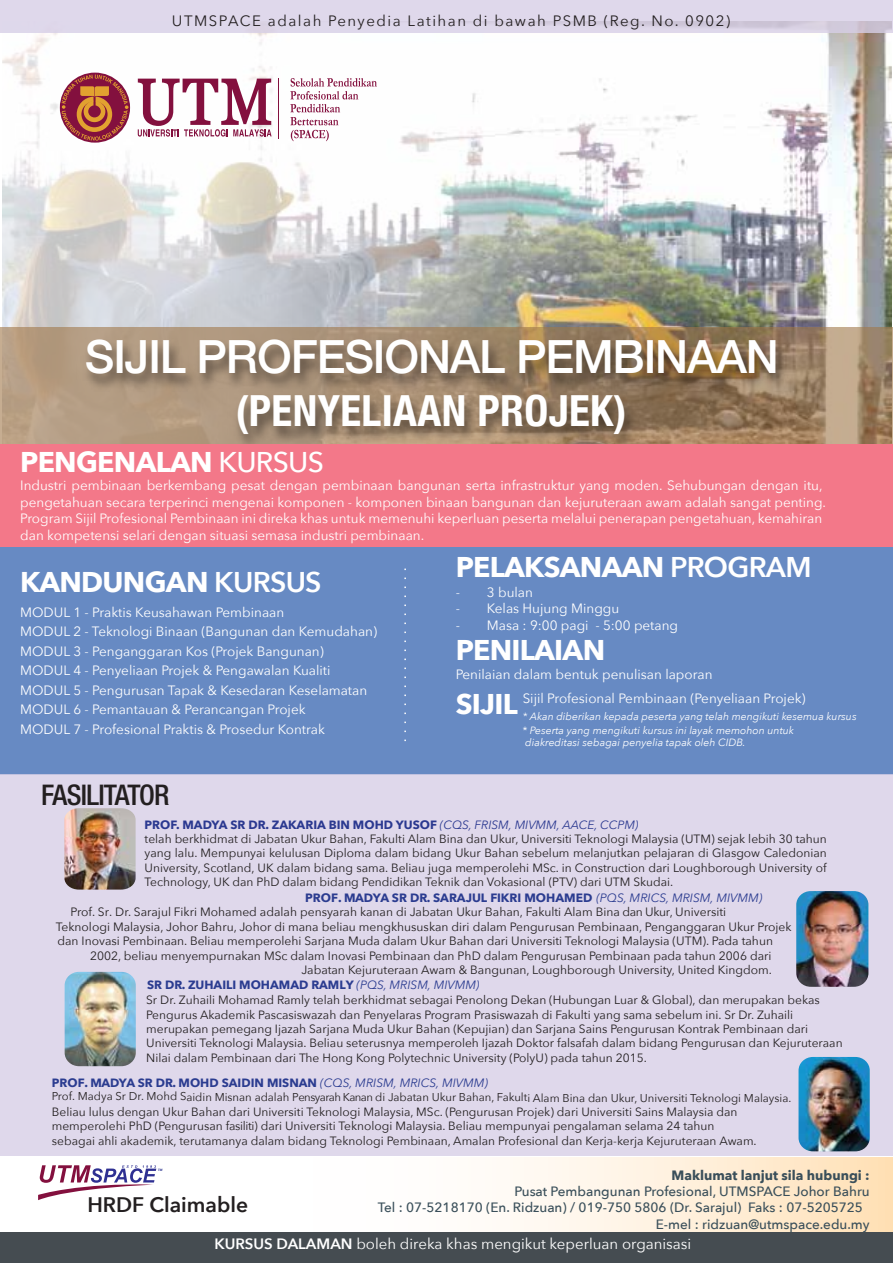
<style>
.page{position:relative;width:893px;height:1263px;background:#fff}
.page>*{position:absolute;margin:0;border:0;box-sizing:border-box;transform-origin:0 0}
.t1{font:500 45.75px "Helvetica Neue";letter-spacing:-.025em;color:#fff}
.t2{font:700 condensed 42.9px "Helvetica Neue";letter-spacing:.01em;color:#fff}
.t3{font:700 28.5px "Avenir Next";letter-spacing:-.025em;color:#fff}
.t4{font:500 condensed 28.5px "Helvetica Neue LT Std";letter-spacing:-.025em;color:#231f20}
.t5{font:600 21px "Avenir Next";color:#231f20}
.t6{font:15px "Avenir Next";color:#fff}
.t7{font:15px "Avenir Next";letter-spacing:.1em;color:#231f20}
.t8{font:13.5px/19.5px "Avenir Next";color:#fff}
.t9{font:500 13.5px "Avenir Next";color:#3a4f5a}
.t10{font:700 13.5px "Avenir Next";color:#3a4f5a}
.t11{font:12px/14.4px "Avenir Next";color:#231f20}
.t12{font:700 12px "Avenir Next";color:#2b3c90}
.t13{font:11.25px "Avenir Next";letter-spacing:-.005em;color:#231f20}
.t14{font:italic 10.5px/12px "Avenir Next";color:#fff}
.t15{font:italic 700 3.15px "Arial";color:#2e368f}
.s1{font-weight:500}
.s2{font-weight:600}
.s3{font-style:normal}
.s4{font-weight:700;color:#2b3990}
.s5{font-style:italic;color:#2b3990}
.s6{font-weight:400;font-style:italic}
</style>
<div class="page">
<svg style="left:156px;top:1157px;width:737px;height:75px"></svg>
<div style="left:0;top:547px;width:893px;height:227px;background:#678ac3"></div>
<div style="left:0;top:774px;width:893px;height:382px;background:#dfd8eb"></div>
<img style="left:2px;top:33px;width:890px;height:294px">
<svg style="left:0;top:0;width:893px;height:33px;background:#ddd6e9"></svg>
<div style="left:0;top:1232px;width:893px;height:31px;background:#454c51"></div>
<svg style="left:0;top:327px;width:893px;height:117px;background:#aa9074"></svg>
<img style="left:76px;top:329px;width:719px;height:78px">
<img style="left:227px;top:385px;width:417px;height:59px">
<div style="left:0;top:444px;width:893px;height:103px;background:#f37889"></div>
<svg style="left:404px;top:569px;width:2px;height:173px"></svg>
<svg style="left:38px;top:1165px;width:118px;height:35px"></svg>
<svg style="left:60px;top:73px;width:70px;height:70px"></svg>
<svg style="left:62px;top:75px;width:66px;height:66px;background:#b05d55"></svg>
<svg style="left:138px;top:79px;width:134px;height:58px"></svg>
<hr style="left:278px;top:78px;width:1px;height:60px;background:#83103e">
<svg style="left:290px;top:78px;width:87px;height:63px"></svg>
<img style="left:64px;top:808px;width:72px;height:81px">
<img style="left:65px;top:972px;width:71px;height:94px">
<img style="left:796px;top:891px;width:72px;height:96px">
<img style="left:798px;top:1057px;width:72px;height:94px">
<p class="t7" style="left:172px;top:8px;width:560px">UTMSPACE adalah Penyedia Latihan di bawah PSMB (Reg. No. 0902)</p>
<h1 class="t1" style="left:85px;top:320px;width:696px">SIJIL PROFESIONAL PEMBINAAN</h1>
<h2 class="t2" style="left:236px;top:375px;width:392px">(PENYELIAAN PROJEK)</h2>
<h3 class="t3" style="left:20px;top:437px;width:305px">PENGENALAN <span class="s1">KURSUS</span></h3>
<p class="t8" style="left:20px;top:477px;width:807px;line-height:16.5px">Industri pembinaan berkembang pesat dengan pembinaan bangunan serta infrastruktur yang moden. Sehubungan dengan itu, pengetahuan secara terperinci mengenai komponen - komponen binaan bangunan dan kejuruteraan awam adalah sangat penting.<br>Program Sijil Profesional Pembinaan ini direka khas untuk memenuhi keperluan peserta melalui penerapan pengetahuan, kemahiran dan kompetensi selari dengan situasi semasa industri pembinaan.</p>
<h3 class="t3" style="left:20px;top:558px;width:303px">KANDUNGAN <span class="s2">KURSUS</span></h3>
<p class="t8" style="left:20px;top:602px;width:358px">MODUL 1 - Praktis Keusahawan Pembinaan<br>MODUL 2 - Teknologi Binaan (Bangunan dan Kemudahan)<br>MODUL 3 - Penganggaran Kos (Projek Bangunan)<br>MODUL 4 - Penyeliaan Projek &amp; Pengawalan Kualiti MODUL 5 - Pengurusan Tapak &amp; Kesedaran Keselamatan MODUL 6 - Pemantauan &amp; Perancangan Projek<br>MODUL 7 - Profesional Praktis &amp; Prosedur Kontrak</p>
<h3 class="t3" style="left:456px;top:542px;width:357px">PELAKSANAAN <span class="s2">PROGRAM</span></h3>
<p class="t8" style="left:456px;top:582px;width:79px">- 3 bulan</p>
<p class="t8" style="left:456px;top:598px;width:165px">- Kelas Hujung Minggu</p>
<p class="t8" style="left:456px;top:615px;width:224px">- Masa : 9:00 pagi - 5:00 petang</p>
<h3 class="t3" style="left:456px;top:625px;width:151px">PENILAIAN</h3>
<p class="t8" style="left:456px;top:664px;width:258px">Penilaian dalam bentuk penulisan laporan</p>
<p class="t8" style="left:523px;top:688px;width:284px">Sijil Profesional Pembinaan (Penyeliaan Projek)</p>
<p class="t14" style="left:523px;top:710px;width:335px">* Akan diberikan kepada peserta yang telah mengikuti kesemua kursus</p>
<h3 class="t3" style="left:456px;top:679px;width:64px">SIJIL</h3>
<p class="t14" style="left:523px;top:723px;width:273px"><span class="s3">*</span> Peserta yang mengikuti kursus ini layak memohon untuk diakreditasi sebagai penyelia tapak oleh CIDB.</p>
<h3 class="t4" style="left:41px;top:778px;width:130px">FASILITATOR</h3>
<p class="t11" style="left:145px;top:817px;width:684px"><span class="s4">PROF. MADYA SR DR. ZAKARIA BIN MOHD YUSOF</span> <span class="s5">(CQS, FRISM, MIVMM, AACE, CCPM)<br></span>telah berkhidmat di Jabatan Ukur Bahan, Fakulti Alam Bina dan Ukur, Universiti Teknologi Malaysia (UTM) sejak lebih 30 tahun yang lalu. Mempunyai kelulusan Diploma dalam bidang Ukur Bahan sebelum melanjutkan pelajaran di Glasgow Caledonian University, Scotland, UK dalam bidang sama. Beliau juga memperolehi MSc. in Construction dari Loughborough University of Technology, UK dan PhD dalam bidang Pendidikan Teknik dan Vokasional (PTV) dari UTM Skudai.</p>
<p class="t12" style="left:305px;top:887px;width:459px">PROF. MADYA SR DR. SARAJUL FIKRI MOHAMED <span class="s6">(PQS, MRICS, MRISM, MIVMM)</span></p>
<p class="t11" style="left:71px;top:904px;width:657px">Prof. Sr. Dr. Sarajul Fikri Mohamed adalah pensyarah kanan di Jabatan Ukur Bahan, Fakulti Alam Bina dan Ukur, Universiti</p>
<p class="t11" style="left:56px;top:919px;width:737px">Teknologi Malaysia, Johor Bahru, Johor di mana beliau mengkhususkan diri dalam Pengurusan Pembinaan, Penganggaran Ukur Projek</p>
<p class="t11" style="left:57px;top:933px;width:717px">dan Inovasi Pembinaan. Beliau memperolehi Sarjana Muda dalam Ukur Bahan dari Universiti Teknologi Malaysia (UTM). Pada tahun</p>
<p class="t11" style="left:90px;top:948px;width:683px">2002, beliau menyempurnakan MSc dalam Inovasi Pembinaan dan PhD dalam Pengurusan Pembinaan pada tahun 2006 dari</p>
<p class="t11" style="left:301px;top:962px;width:472px">Jabatan Kejuruteraan Awam &amp; Bangunan, Loughborough University, United Kingdom.</p>
<p class="t12" style="left:147px;top:974px;width:334px">SR DR. ZUHAILI MOHAMAD RAMLY <span class="s6">(PQS, MRISM, MIVMM)</span></p>
<p class="t11" style="left:146px;top:992px;width:675px">Sr Dr. Zuhaili Mohamad Ramly telah berkhidmat sebagai Penolong Dekan (Hubungan Luar &amp; Global), dan merupakan bekas</p>
<p class="t11" style="left:146px;top:1007px;width:648px">Pengurus Akademik Pascasiswazah dan Penyelaras Program Prasiswazah di Fakulti yang sama sebelum ini. Sr Dr. Zuhaili</p>
<p class="t11" style="left:146px;top:1021px;width:663px">merupakan pemegang Ijazah Sarjana Muda Ukur Bahan (Kepujian) dan Sarjana Sains Pengurusan Kontrak Pembinaan dari</p>
<p class="t11" style="left:146px;top:1035px;width:698px">Universiti Teknologi Malaysia. Beliau seterusnya memperoleh Ijazah Doktor falsafah dalam bidang Pengurusan dan Kejuruteraan</p>
<p class="t11" style="left:146px;top:1050px;width:502px">Nilai dalam Pembinaan dari The Hong Kong Polytechnic University (PolyU) pada tahun 2015.</p>
<p class="t12" style="left:52px;top:1072px;width:438px">PROF. MADYA SR DR. MOHD SAIDIN MISNAN <span class="s6">(CQS, MRISM, MRICS, MIVMM)</span></p>
<p class="t13" style="left:52px;top:1088px;width:741px">Prof. Madya Sr Dr. Mohd Saidin Misnan adalah Pensyarah Kanan di Jabatan Ukur Bahan, Fakulti Alam Bina dan Ukur, Universiti Teknologi Malaysia.</p>
<p class="t11" style="left:52px;top:1104px;width:706px">Beliau lulus dengan Ukur Bahan dari Universiti Teknologi Malaysia, MSc. (Pengurusan Projek) dari Universiti Sains Malaysia dan memperolehi PhD (Pengurusan fasiliti) dari Universiti Teknologi Malaysia. Beliau mempunyai pengalaman selama 24 tahun sebagai ahli akademik, terutamanya dalam bidang Teknologi Pembinaan, Amalan Profesional dan Kerja-kerja Kejuruteraan Awam.</p>
<p class="t15" style="left:158px;top:1168px;width:6px">TM</p>
<p class="t10" style="left:671px;top:1163px;width:200px">Maklumat lanjut sila hubungi :</p>
<p class="t9" style="left:514px;top:1180px;width:357px">Pusat Pembangunan Profesional, UTMSPACE Johor Bahru</p>
<p class="t9" style="left:378px;top:1196px;width:487px">Tel : 07-5218170 (En. Ridzuan) / 019-750 5806 (Dr. Sarajul) Faks : 07-5205725</p>
<p class="t9" style="left:656px;top:1212px;width:215px">E-mel : ridzuan@utmspace.edu.my</p>
<p class="t6" style="left:214px;top:1231px;width:478px"><span class="s2">KURSUS DALAMAN</span> boleh direka khas mengikut keperluan organisasi</p>
<h3 class="t5" style="left:87px;top:1187px;width:162px">HRDF Claimable</h3>
</div>
